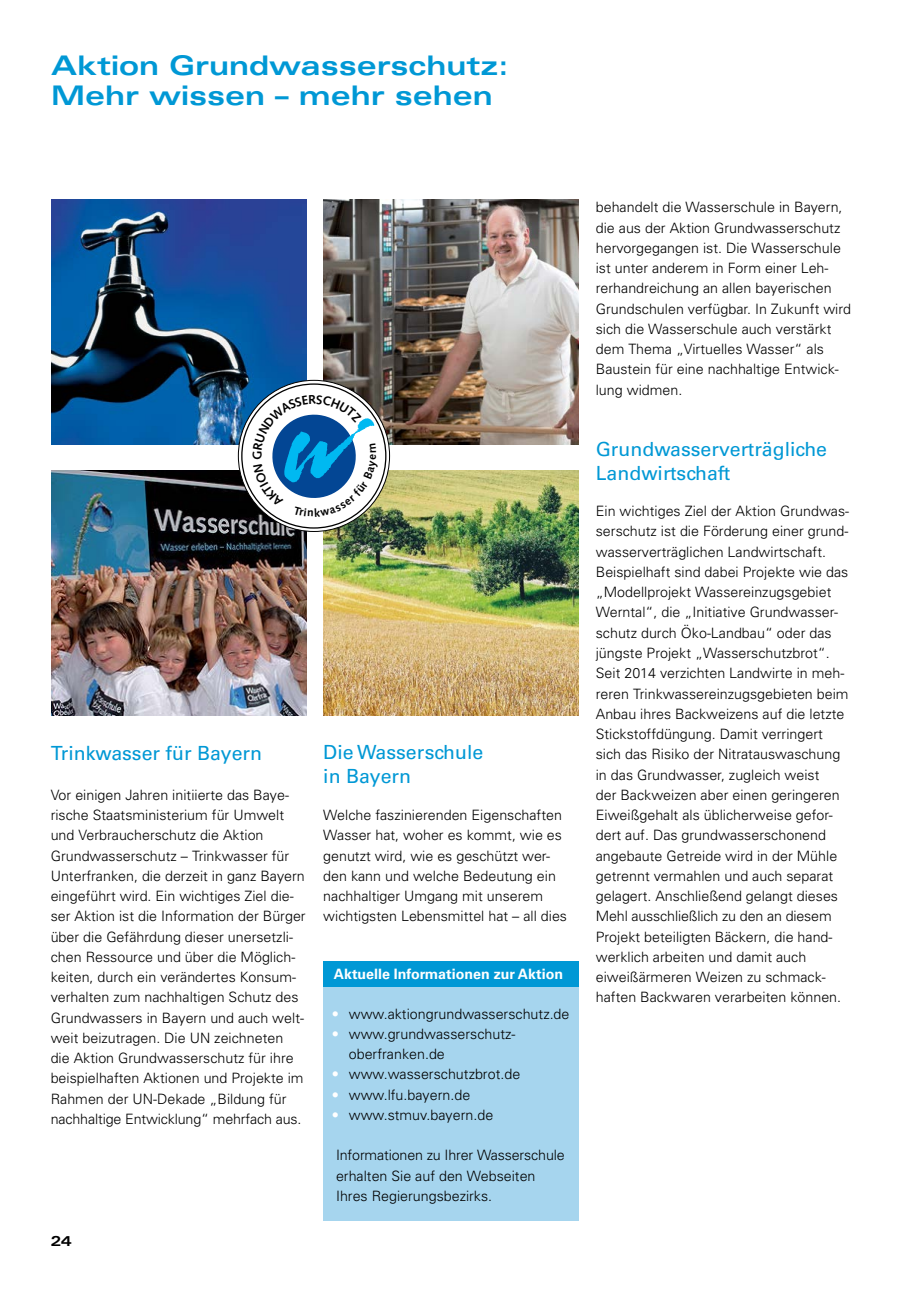
<style>
.page{position:relative;width:915px;height:1289px;background:#fff}
.page>*{position:absolute;margin:0;border:0;box-sizing:border-box;transform-origin:0 0}
.t1{font:700 expanded 27px/30px "Univers LT Std";color:#0098d5}
.t2{font:19.5px/24px "Univers LT Std";color:#0098d5}
.t3{font:300 14.25px/20.2px "Univers";color:#000}
.t4{font:700 14.25px "Univers LT Std";color:#fff}
.t5{font:700 expanded 14.25px "Univers LT Std";color:#000}
.s1{color:#fff}
</style>
<div class="page">
<img style="left:51px;top:199px;width:255px;height:246px">
<img style="left:323px;top:199px;width:255px;height:246px">
<img style="left:51px;top:470px;width:255px;height:245px">
<img style="left:323px;top:470px;width:255px;height:245px">
<div style="left:323px;top:986px;width:255px;height:234px;background:#a6d5ee"></div>
<div style="left:323px;top:961px;width:255px;height:25px;background:#0098d5"></div>
<svg style="left:238px;top:380px;width:151px;height:151px"></svg>
<div style="left:242px;top:384px;width:143px;height:144px;background:#fff;border-radius:50%"></div>
<svg style="left:252px;top:394px;width:126px;height:123px"></svg>
<h1 class="t1" style="left:51px;top:50px;width:459px">Aktion Grundwasserschutz:<br>Mehr wissen – mehr sehen</h1>
<h2 class="t2" style="left:51px;top:741px;width:213px">Trinkwasser für Bayern</h2>
<p class="t3" style="left:51px;top:784px;width:256px">Vor einigen Jahren initiierte das Baye&shy;rische Staatsministerium für Umwelt und Verbraucherschutz die Aktion Grundwasserschutz – Trinkwasser für Unterfranken, die derzeit in ganz Bayern eingeführt wird. Ein wichtiges Ziel die&shy;ser Aktion ist die Information der Bürger über die Gefährdung dieser unersetzli&shy;chen Ressource und über die Möglich&shy;keiten, durch ein verändertes Konsum&shy;verhalten zum nachhaltigen Schutz des Grundwassers in Bayern und auch welt&shy;weit beizutragen. Die UN zeichneten die Aktion Grundwasserschutz für ihre beispielhaften Aktionen und Projekte im Rahmen der UN-Dekade „Bildung für nachhaltige Entwicklung“ mehrfach aus.</p>
<p class="t5" style="left:51px;top:1232px;width:23px">24</p>
<h2 class="t2" style="left:323px;top:740px;width:162px">Die Wasserschule in Bayern</h2>
<p class="t3" style="left:323px;top:804px;width:245px">Welche faszinierenden Eigenschaften Wasser hat, woher es kommt, wie es genutzt wird, wie es geschützt wer&shy;den kann und welche Bedeutung ein nachhaltiger Umgang mit unserem wichtigsten Lebensmittel hat – all dies</p>
<h2 class="t4" style="left:334px;top:965px;width:230px">Aktuelle Informationen zur Aktion</h2>
<p class="t3" style="left:331px;top:1002px;width:239px"><span class="s1">•</span> www.aktiongrundwasserschutz.de</p>
<p class="t3" style="left:348px;top:1023px;width:168px;text-indent:-17px"><span class="s1">•</span> www.grundwasserschutz&shy;oberfranken.de</p>
<p class="t3" style="left:331px;top:1063px;width:190px"><span class="s1">•</span> www.wasserschutzbrot.de</p>
<p class="t3" style="left:331px;top:1083px;width:140px"><span class="s1">•</span> www.lfu.bayern.de</p>
<p class="t3" style="left:331px;top:1104px;width:163px"><span class="s1">•</span> www.stmuv.bayern.de</p>
<p class="t3" style="left:336px;top:1144px;width:230px">Informationen zu Ihrer Wasserschule erhalten Sie auf den Webseiten<br>Ihres Regierungsbezirks.</p>
<p class="t3" style="left:595px;top:197px;width:257px">behandelt die Wasserschule in Bayern, die aus der Aktion Grundwasserschutz hervorgegangen ist. Die Wasserschule ist unter anderem in Form einer Leh&shy;rerhandreichung an allen bayerischen Grundschulen verfügbar. In Zukunft wird sich die Wasserschule auch verstärkt dem Thema „Virtuelles Wasser“ als Baustein für eine nachhaltige Entwick&shy;lung widmen.</p>
<h2 class="t2" style="left:595px;top:437px;width:233px">Grundwasserverträgliche<br>Landwirtschaft</h2>
<p class="t3" style="left:595px;top:500px;width:255px">Ein wichtiges Ziel der Aktion Grundwas&shy;serschutz ist die Förderung einer grund&shy;wasserverträglichen Landwirtschaft.<br>Beispielhaft sind dabei Projekte wie das „Modellprojekt Wassereinzugsgebiet Werntal“, die „Initiative Grundwasser&shy;schutz durch Öko-Landbau“ oder das jüngste Projekt „Wasserschutzbrot“.<br>Seit 2014 verzichten Landwirte in meh&shy;reren Trinkwassereinzugsgebieten beim Anbau ihres Backweizens auf die letzte Stickstoffdüngung. Damit verringert sich das Risiko der Nitratauswaschung in das Grundwasser, zugleich weist<br>der Backweizen aber einen geringeren Eiweißgehalt als üblicherweise gefor&shy;dert auf. Das grundwasserschonend angebaute Getreide wird in der Mühle getrennt vermahlen und auch separat gelagert. Anschließend gelangt dieses Mehl ausschließlich zu den an diesem Projekt beteiligten Bäckern, die hand&shy;werklich arbeiten und damit auch eiweißärmeren Weizen zu schmack&shy;haften Backwaren verarbeiten können.</p>
</div>
